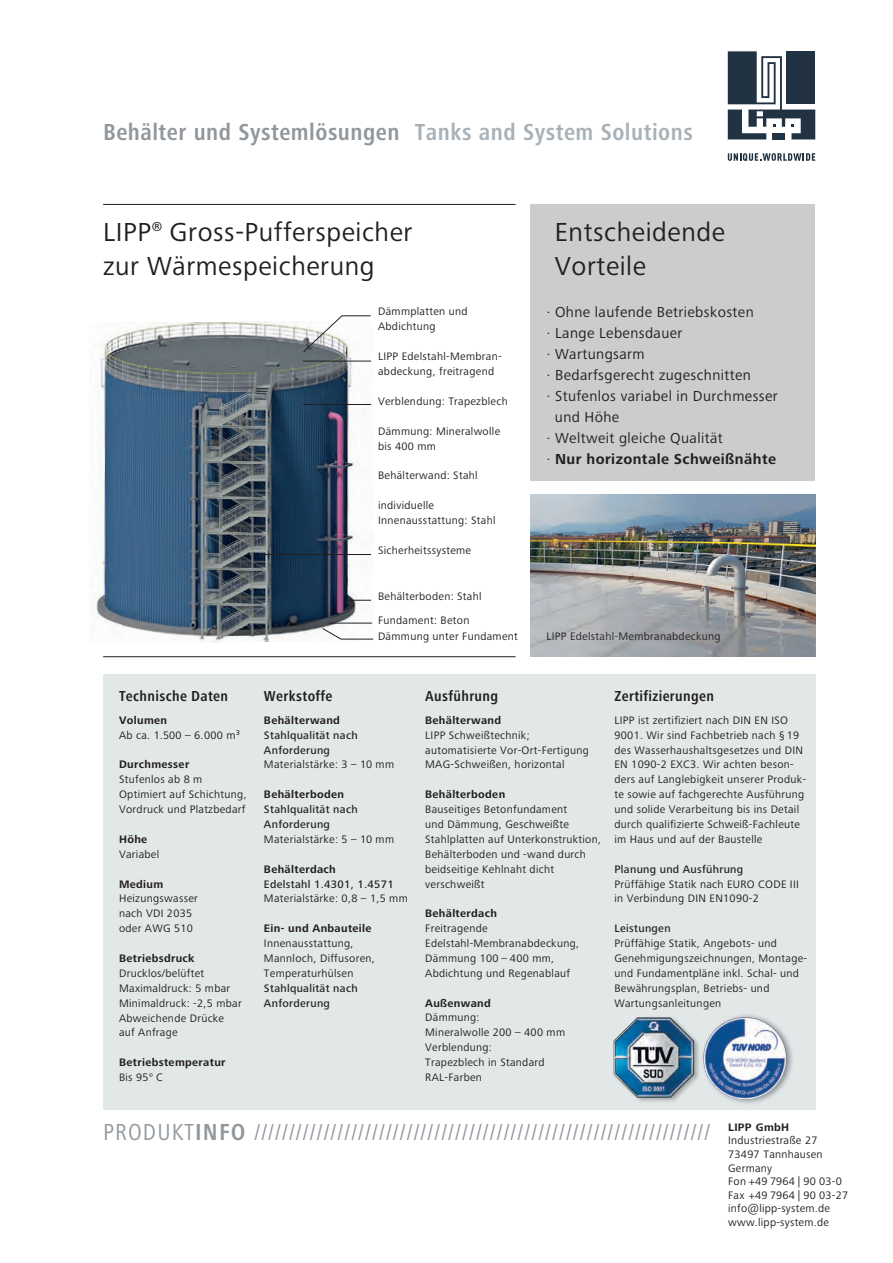
<style>
.page{position:relative;width:893px;height:1263px;background:#fff}
.page>*{position:absolute;margin:0;border:0;box-sizing:border-box;transform-origin:0 0}
.t1{font:27px "Frutiger Next LTW1 G";letter-spacing:.02em;color:#231f20}
.t2{font:condensed 24px "Frutiger Next LTW1 G";letter-spacing:.045em;color:#90979d}
.t3{font:700 condensed 24px "Frutiger Next LTW1 G";letter-spacing:.02em;color:#90979d}
.t4{font:15px "Frutiger Next LTW1 G";letter-spacing:.025em;color:#231f20}
.t5{font:700 condensed 15px "Frutiger Next LTW1 G";letter-spacing:.025em;color:#231f20}
.t6{font:700 15px "Frutiger Next LTW1 G";letter-spacing:.03em;color:#231f20}
.t7{font:11.25px/14.9px "Frutiger Next LTW1 G";letter-spacing:.025em;color:#231f20}
.t8{font:700 11.25px/14.9px "Frutiger Next LTW1 G";letter-spacing:.03em;color:#231f20}
.t9{font:500 11.25px/14.9px "Frutiger Next LTW1 G";letter-spacing:.03em;color:#231f20}
.s1{color:#a8b1b7}
.s2{font-weight:400}
.s3{font-weight:700}
</style>
<div class="page">
<div style="left:103px;top:674px;width:712px;height:436px;background:#e2e7e8"></div>
<svg style="left:728px;top:51px;width:87px;height:88px"></svg>
<svg style="left:728px;top:153px;width:87px;height:8px"></svg>
<hr style="left:103px;top:656px;width:413px;height:1px;background:#231f20">
<hr style="left:103px;top:204px;width:413px;height:1px;background:#231f20">
<img style="left:96px;top:321px;width:277px;height:321px">
<hr style="left:303px;top:404px;width:68px;height:1px;background:#231f20">
<hr style="left:303px;top:361px;width:68px;height:1px;background:#231f20">
<hr style="left:263px;top:554px;width:108px;height:1px;background:#231f20">
<svg style="left:347px;top:600px;width:24px;height:1px"></svg>
<img style="left:613px;top:1017px;width:86px;height:85px">
<img style="left:703px;top:1015px;width:90px;height:89px">
<div style="left:530px;top:204px;width:285px;height:276px;background:#cbccce"></div>
<img style="left:530px;top:495px;width:285px;height:161px">
<hr style="left:329px;top:623px;width:43px;height:1px;background:#231f20">
<svg style="left:322px;top:628px;width:52px;height:12px"></svg>
<svg style="left:303px;top:315px;width:68px;height:37px"></svg>
<p class="t3" style="left:103px;top:117px;width:591px">Behälter und Systemlösungen <span class="s1">Tanks and System Solutions</span></p>
<p class="t1" style="left:103px;top:221px;width:311px">LIPP<sup>®</sup> Gross-Pufferspeicher</p>
<p class="t1" style="left:103px;top:255px;width:273px">zur Wärmespeicherung</p>
<p class="t7" style="left:378px;top:305px;width:91px">Dämmplatten und<br>Abdichtung</p>
<p class="t7" style="left:378px;top:350px;width:125px">LIPP Edelstahl-Membran - abdeckung, freitragend</p>
<p class="t7" style="left:378px;top:395px;width:131px">Verblendung: Trapezblech</p>
<p class="t7" style="left:378px;top:424px;width:124px">Dämmung: Mineralwolle bis 400 mm</p>
<p class="t7" style="left:378px;top:469px;width:101px">Behälterwand: Stahl</p>
<p class="t7" style="left:378px;top:499px;width:119px">individuelle<br>Innenausstattung: Stahl</p>
<p class="t7" style="left:378px;top:544px;width:95px">Sicherheitssysteme</p>
<p class="t7" style="left:378px;top:590px;width:105px">Behälterboden: Stahl</p>
<p class="t7" style="left:378px;top:613px;width:93px">Fundament: Beton</p>
<p class="t7" style="left:378px;top:629px;width:141px">Dämmung unter Fundament</p>
<p class="t1" style="left:555px;top:221px;width:172px">Entscheidende</p>
<p class="t1" style="left:555px;top:255px;width:93px">Vorteile</p>
<p class="t4" style="left:546px;top:306px;width:209px">· Ohne laufende Betriebskosten</p>
<p class="t4" style="left:546px;top:327px;width:138px">· Lange Lebensdauer</p>
<p class="t4" style="left:546px;top:348px;width:100px">· Wartungsarm</p>
<p class="t4" style="left:546px;top:369px;width:206px">· Bedarfsgerecht zugeschnitten</p>
<p class="t4" style="left:546px;top:390px;width:233px">· Stufenlos variabel in Durchmesser</p>
<p class="t4" style="left:555px;top:411px;width:66px">und Höhe</p>
<p class="t4" style="left:546px;top:432px;width:178px">· Weltweit gleiche Qualität</p>
<p class="t6" style="left:546px;top:453px;width:231px"><span class="s2">·</span> Nur horizontale Schweißnähte</p>
<p class="t7" style="left:546px;top:629px;width:176px">LIPP Edelstahl-Membranabdeckung</p>
<p class="t5" style="left:119px;top:687px;width:111px">Technische Daten</p>
<p class="t7" style="left:119px;top:714px;width:123px"><span class="s3">Volumen<br></span>Ab ca. 1.500 – 6.000 m³</p>
<p class="t8" style="left:119px;top:758px;width:72px">Durchmesser</p>
<p class="t7" style="left:119px;top:773px;width:85px">Stufenlos ab 8 m</p>
<p class="t7" style="left:119px;top:788px;width:129px">Optimiert auf Schichtung,<br>Vordruck und Platzbedarf</p>
<p class="t8" style="left:119px;top:833px;width:30px">Höhe</p>
<p class="t7" style="left:119px;top:847px;width:42px">Variabel</p>
<p class="t8" style="left:119px;top:877px;width:46px">Medium</p>
<p class="t7" style="left:119px;top:892px;width:80px">Heizungswasser</p>
<p class="t7" style="left:119px;top:907px;width:75px">nach VDI 2035</p>
<p class="t7" style="left:119px;top:922px;width:75px">oder AWG 510</p>
<p class="t8" style="left:119px;top:952px;width:77px">Betriebsdruck</p>
<p class="t7" style="left:119px;top:967px;width:87px">Drucklos/belüftet</p>
<p class="t7" style="left:119px;top:981px;width:113px">Maximaldruck: 5 mbar</p>
<p class="t7" style="left:119px;top:996px;width:124px">Minimaldruck: -2,5 mbar</p>
<p class="t7" style="left:119px;top:1011px;width:107px">Abweichende Drücke</p>
<p class="t7" style="left:119px;top:1026px;width:60px">auf Anfrage</p>
<p class="t8" style="left:119px;top:1056px;width:108px">Betriebstemperatur</p>
<p class="t7" style="left:119px;top:1071px;width:45px">Bis 95° C</p>
<p class="t5" style="left:264px;top:687px;width:70px">Werkstoffe</p>
<p class="t8" style="left:264px;top:714px;width:77px">Behälterwand</p>
<p class="t9" style="left:264px;top:729px;width:95px">Stahlqualität nach<br>Anforderung</p>
<p class="t7" style="left:264px;top:758px;width:132px">Materialstärke: 3 – 10 mm</p>
<p class="t8" style="left:264px;top:788px;width:82px">Behälterboden</p>
<p class="t9" style="left:264px;top:803px;width:95px">Stahlqualität nach<br>Anforderung</p>
<p class="t7" style="left:264px;top:833px;width:132px">Materialstärke: 5 – 10 mm</p>
<p class="t8" style="left:264px;top:862px;width:73px">Behälterdach</p>
<p class="t9" style="left:264px;top:877px;width:131px">Edelstahl 1.4301, 1.4571</p>
<p class="t7" style="left:264px;top:892px;width:145px">Materialstärke: 0,8 – 1,5 mm</p>
<p class="t8" style="left:264px;top:922px;width:109px">Ein- und Anbauteile</p>
<p class="t7" style="left:264px;top:937px;width:112px">Innenausstattung,<br>Mannloch, Diffusoren,<br>Temperaturhülsen</p>
<p class="t9" style="left:264px;top:982px;width:95px">Stahlqualität nach<br>Anforderung</p>
<p class="t5" style="left:425px;top:687px;width:74px">Ausführung</p>
<p class="t8" style="left:425px;top:714px;width:77px">Behälterwand</p>
<p class="t7" style="left:425px;top:728px;width:106px">LIPP Schweißtechnik;</p>
<p class="t7" style="left:425px;top:743px;width:165px">automatisierte Vor-Ort-Fertigung<br>MAG-Schweißen, horizontal</p>
<p class="t8" style="left:425px;top:788px;width:82px">Behälterboden</p>
<p class="t7" style="left:425px;top:803px;width:144px">Bauseitiges Betonfundament</p>
<p class="t7" style="left:425px;top:818px;width:177px">und Dämmung, Geschweißte<br>Stahlplatten auf Unterkonstruktion,</p>
<p class="t7" style="left:425px;top:847px;width:162px">Behälterboden und -wand durch beidseitige Kehlnaht dicht verschweißt</p>
<p class="t8" style="left:425px;top:907px;width:73px">Behälterdach<br><span class="s2">Freitragende</span></p>
<p class="t7" style="left:425px;top:937px;width:155px">Edelstahl-Membran abdeckung,<br>Dämmung 100 – 400 mm,<br>Abdichtung und Regenablauf</p>
<p class="t8" style="left:425px;top:996px;width:67px">Außenwand</p>
<p class="t7" style="left:425px;top:1011px;width:56px">Dämmung:</p>
<p class="t7" style="left:425px;top:1026px;width:141px">Mineralwolle 200 – 400 mm</p>
<p class="t7" style="left:425px;top:1041px;width:68px">Verblendung:</p>
<p class="t7" style="left:425px;top:1056px;width:121px">Trapezblech in Standard<br>RAL-Farben</p>
<p class="t5" style="left:614px;top:687px;width:101px">Zertifizierungen</p>
<p class="t7" style="left:614px;top:714px;width:193px">LIPP ist zertifiziert nach DIN EN ISO 9001. Wir sind Fachbetrieb nach § 19 des Wasserhaushaltsgesetzes und DIN EN 1090-2 EXC3. Wir achten beson&shy;ders auf Langlebigkeit unserer Produk - te sowie auf fachgerechte Aus führung und solide Verarbeitung bis ins Detail durch qualifizierte Schweiß-Fachleute im Haus und auf der Bau stelle</p>
<p class="t9" style="left:614px;top:863px;width:130px">Planung und Ausführung</p>
<p class="t7" style="left:614px;top:877px;width:186px">Prüffähige Statik nach EURO CODE III in Verbindung DIN EN1090-2</p>
<p class="t9" style="left:614px;top:922px;width:58px">Leistungen</p>
<p class="t7" style="left:614px;top:937px;width:194px">Prüffähige Statik, Angebots- und<br>Ge nehmigungszeichnungen, Mon tage&shy;und Fundamentpläne inkl. Schal- und<br>Bewährungsplan, Betriebs- und<br>Wartungsanleitungen</p>
<p class="t2" style="left:103px;top:1118px;width:609px">PRODUKT<span class="s3">INFO</span> //////////////////////////////////////////////////////////////////</p>
<p class="t8" style="left:728px;top:1120px;width:62px">LIPP GmbH</p>
<p class="t7" style="left:728px;top:1134px;width:91px">Industriestraße 27</p>
<p class="t7" style="left:728px;top:1148px;width:96px">73497 Tannhausen</p>
<p class="t7" style="left:728px;top:1161px;width:45px">Germany</p>
<p class="t7" style="left:728px;top:1175px;width:115px">Fon +49 7964 | 90 03-0</p>
<p class="t7" style="left:728px;top:1188px;width:121px">Fax +49 7964 | 90 03-27</p>
<p class="t7" style="left:728px;top:1202px;width:103px">info@lipp-system.de</p>
<p class="t7" style="left:728px;top:1216px;width:102px">www.lipp-system.de</p>
</div>
